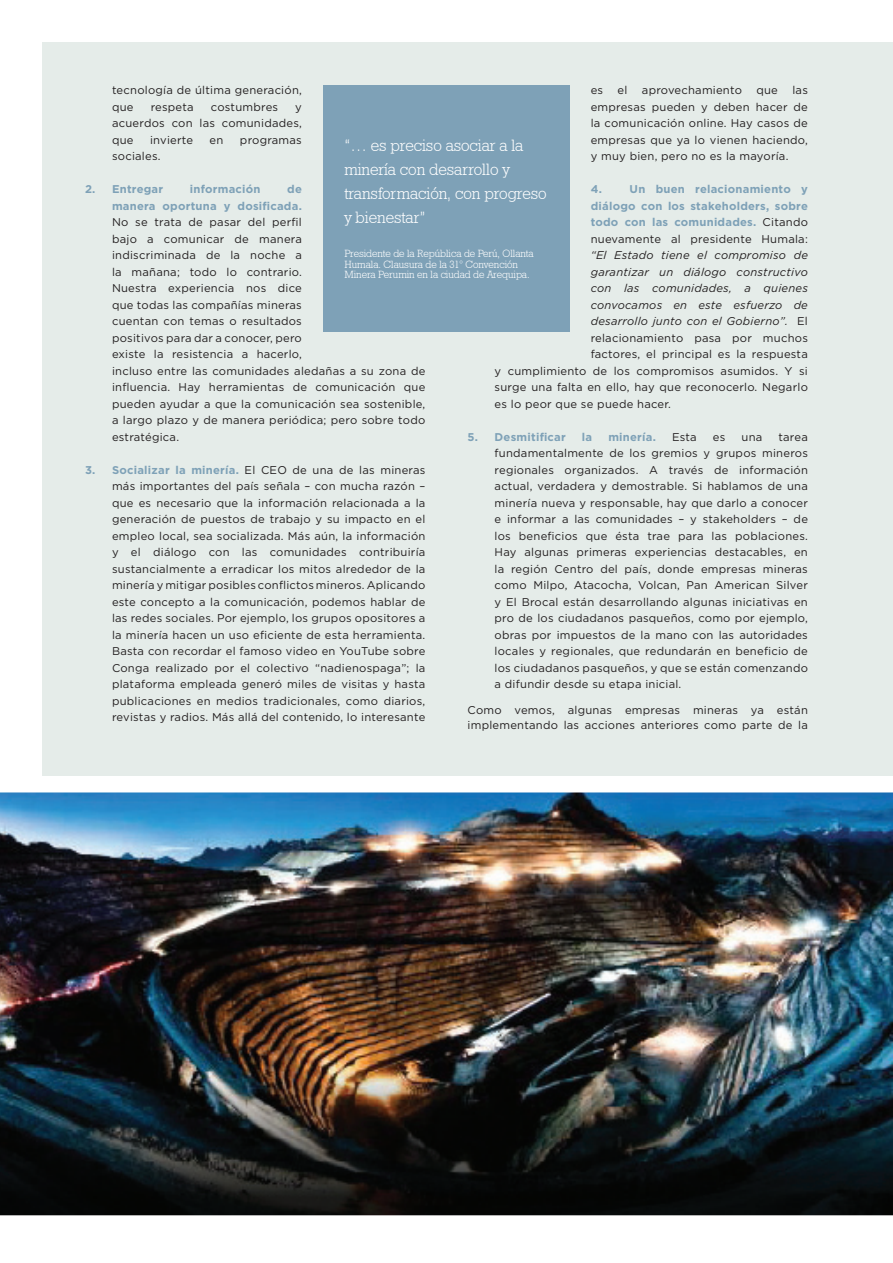
<style>
.page{position:relative;width:893px;height:1263px;background:#fff}
.page>*{position:absolute;margin:0;border:0;box-sizing:border-box;transform-origin:0 0}
.t1{font:16.5px/24px "Geometric Slab 712 BT Light A";letter-spacing:-.005em;color:#fff}
.t2{font:11.25px/16.5px "Gotham";letter-spacing:.02em;color:#231f20;text-align:justify}
.t3{font:700 11.25px/16.5px "Gotham";letter-spacing:.02em;color:#7ea1b7;text-align:right}
.t4{font:italic 11.25px "Gotham";letter-spacing:.02em;color:#231f20}
.t5{font:10.5px/10.5px "Geometric Slab 712 BT Light A";letter-spacing:-.005em;color:#fff}
.s1{font-weight:700;color:#7ea1b7}
.s2{font-weight:400;color:#231f20}
.s3{font-style:normal}
</style>
<div class="page">
<div style="left:43px;top:43px;width:850px;height:1156px;background:#e5ece9"></div>
<div style="left:323px;top:85px;width:246px;height:247px;background:#7ea1b7"></div>
<img style="left:0;top:776px;width:893px;height:440px">
<p class="t2" style="left:112px;top:82px;width:191px">tecnología de última generación, que</p>
<p class="t2" style="left:591px;top:82px;width:219px;text-indent:202px">las empresas pueden y deben hacer de la comunicación online. Hay casos de empresas que ya lo vienen haciendo, y muy bien, pero no es la mayoría.</p>
<p class="t3" style="left:591px;top:181px;width:13px">4.</p>
<p class="t2" style="left:591px;top:82px;width:14px">es</p>
<p class="t2" style="left:618px;top:82px;width:11px">el</p>
<p class="t2" style="left:642px;top:82px;width:102px">aprovechamiento</p>
<p class="t2" style="left:756px;top:82px;width:23px">que</p>
<p class="t2" style="left:151px;top:98px;width:45px">respeta</p>
<p class="t2" style="left:211px;top:98px;width:69px">costumbres</p>
<p class="t2" style="left:112px;top:98px;width:191px;text-indent:183px">y acuerdos con las comunidades, que</p>
<p class="t2" style="left:150px;top:131px;width:45px">invierte</p>
<p class="t2" style="left:210px;top:131px;width:15px">en</p>
<p class="t2" style="left:240px;top:131px;width:63px">programas</p>
<p class="t2" style="left:112px;top:148px;width:50px">sociales.</p>
<p class="t3" style="left:85px;top:181px;width:80px">2. Entregar</p>
<p class="t3" style="left:190px;top:181px;width:72px">información</p>
<h1 class="t1" style="left:344px;top:133px;width:204px">“… es preciso asociar a la minería con desarrollo y transformación, con progreso y bienestar”</h1>
<p class="t5" style="left:344px;top:248px;width:191px">Presidente de la República de Perú, Ollanta<br>Humala. Clausura de la 31° Convención<br>Minera Perumin en la ciudad de Arequipa.</p>
<p class="t3" style="left:112px;top:181px;width:191px">de<br>manera oportuna y dosificada.</p>
<p class="t2" style="left:112px;top:214px;width:315px;text-align:left">No se trata de pasar del perfil<br>bajo a comunicar de manera<br>indiscriminada de la noche a<br>la mañana; todo lo contrario.<br>Nuestra experiencia nos dice<br>que todas las compañías mineras<br>cuentan con temas o resultados<br>positivos para dar a conocer, pero<br>existe la resistencia a hacerlo,<br>incluso entre las comunidades aledañas a su zona de influencia. Hay herramientas de comunicación que pueden ayudar a que la comunicación sea sostenible, a largo plazo y de manera periódica; pero sobre todo estratégica.</p>
<p class="t2" style="left:112px;top:461px;width:315px;text-indent:-27px"><span class="s1">3. Socializar la minería.</span> El CEO de una de las mineras más importantes del país señala – con mucha razón – que es necesario que la información relacionada a la generación de puestos de trabajo y su impacto en el empleo local, sea socializada. Más aún, la información y el diálogo con las comunidades contribuiría sustancialmente a erradicar los mitos alrededor de la minería y mitigar posibles conflictos mineros. Aplicando este concepto a la comunicación, podemos hablar de las redes sociales. Por ejemplo, los grupos opositores a la minería hacen un uso eficiente de esta herramienta.<br>Basta con recordar el famoso video en YouTube sobre Conga realizado por el colectivo “nadienospaga”; la plataforma empleada generó miles de visitas y hasta publicaciones en medios tradicionales, como diarios, revistas y radios. Más allá del contenido, lo interesante</p>
<p class="t3" style="left:591px;top:181px;width:219px;text-align:justify;text-indent:39px">Un buen relacionamiento y diálogo con los stakeholders, sobre todo con las comunidades. <span class="s2">Citando nuevamente al presidente Humala:</span></p>
<p class="t4" style="left:591px;top:248px;width:219px">“El Estado tiene el compromiso de</p>
<p class="t4" style="left:591px;top:265px;width:219px">garantizar un diálogo constructivo</p>
<p class="t4" style="left:591px;top:281px;width:219px">con las comunidades, a quienes</p>
<p class="t4" style="left:591px;top:298px;width:219px">convocamos en este esfuerzo de</p>
<p class="t4" style="left:591px;top:314px;width:219px">desarrollo junto con el Gobierno”. <span class="s3">El</span></p>
<p class="t2" style="left:591px;top:329px;width:219px">relacionamiento pasa por muchos</p>
<p class="t2" style="left:591px;top:346px;width:219px">factores, el principal es la respuesta</p>
<p class="t2" style="left:495px;top:362px;width:315px">y cumplimiento de los compromisos asumidos. Y si</p>
<p class="t2" style="left:495px;top:379px;width:315px">surge una falta en ello, hay que reconocerlo. Negarlo</p>
<p class="t2" style="left:495px;top:395px;width:178px">es lo peor que se puede hacer.</p>
<p class="t3" style="left:468px;top:428px;width:100px">5. Desmitificar</p>
<p class="t3" style="left:582px;top:428px;width:12px">la</p>
<p class="t3" style="left:608px;top:428px;width:49px">minería.</p>
<p class="t2" style="left:672px;top:428px;width:26px">Esta</p>
<p class="t2" style="left:713px;top:428px;width:14px">es</p>
<p class="t2" style="left:741px;top:428px;width:22px">una</p>
<p class="t2" style="left:495px;top:428px;width:315px;text-indent:284px">tarea fundamentalmente de los gremios y grupos mineros regionales organizados. A través de información actual, verdadera y demostrable. Si hablamos de una minería nueva y responsable, hay que darlo a conocer e informar a las comunidades – y stakeholders – de los beneficios que ésta trae para las poblaciones.<br>Hay algunas primeras experiencias destacables, en la región Centro del país, donde empresas mineras como Milpo, Atacocha, Volcan, Pan American Silver y El Brocal están desarrollando algunas iniciativas en pro de los ciudadanos pasqueños, como por ejemplo, obras por impuestos de la mano con las autoridades locales y regionales, que redundarán en beneficio de los ciudadanos pasqueños, y que se están comenzando a difundir desde su etapa inicial.</p>
<p class="t2" style="left:468px;top:703px;width:342px;line-height:15px">Como vemos, algunas empresas mineras ya están implementando las acciones anteriores como parte de la</p>
</div>
